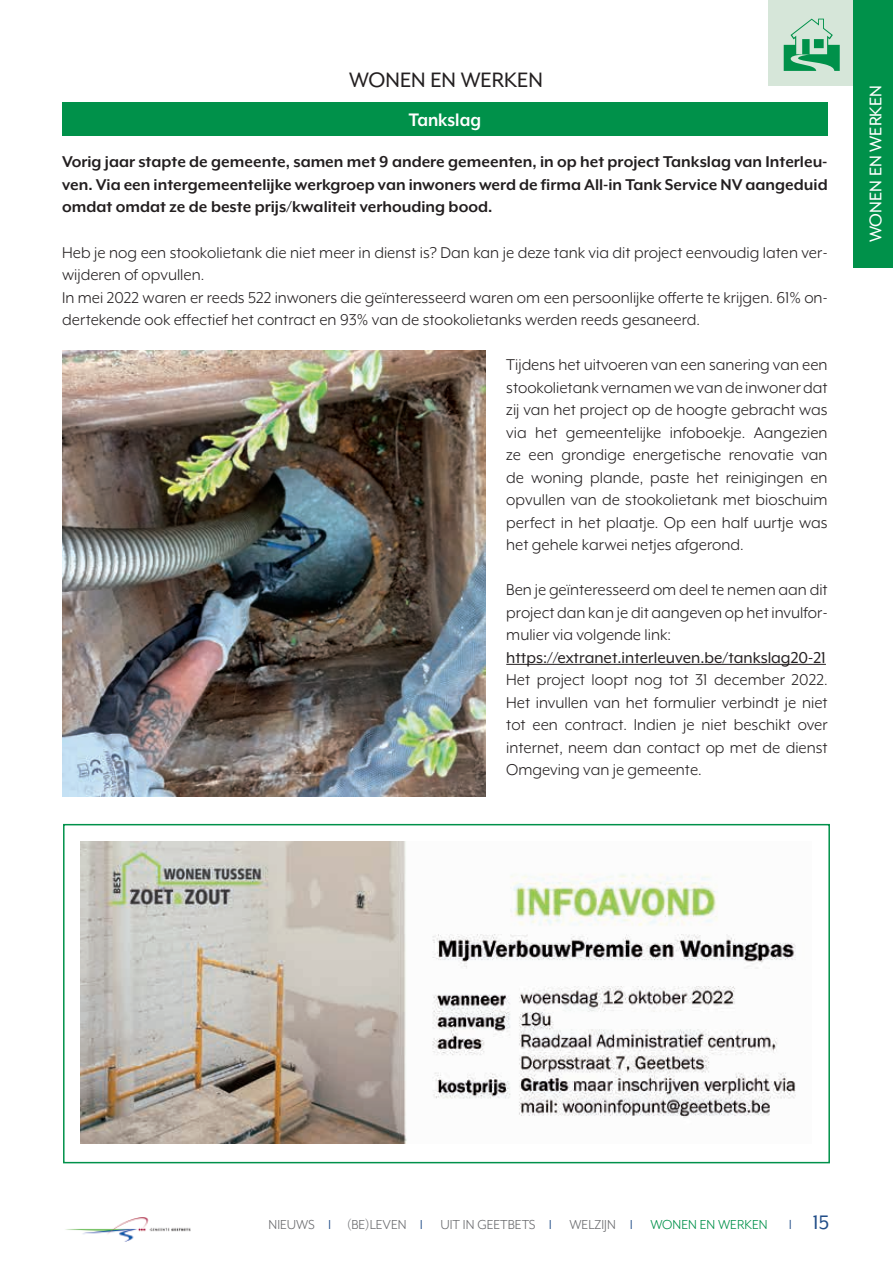
<style>
.page{position:relative;width:893px;height:1263px;background:#fff}
.page>*{position:absolute;margin:0;border:0;box-sizing:border-box;transform-origin:0 0}
.t1{font:24px "Mr Eaves XL Mod OT";color:#231f20}
.t2{font:22.5px "Mr Eaves XL Mod OT";color:#214d88}
.t3{font:700 20.85px "Mr Eaves XL Mod OT";color:#fff;scale:.91 1}
.t4{font:19.5px "Mr Eaves XL Mod OT";color:#fff}
.t5{font:18px/22.5px "Mr Eaves XL Mod OT";color:#231f20;text-align:justify}
.t6{font:700 18px/22.5px "Mr Eaves XL Mod OT";color:#231f20;text-align:justify}
.t7{font:18px "Mr Eaves XL Mod OT";color:#231f20}
.t8{font:15px "Mr Eaves XL Mod OT";color:#6c6d70}
.s1{color:#214d88}
.s2{color:#00914a}
</style>
<div class="page">
<div style="left:63px;top:824px;width:767px;height:339px;border:2px solid #00914a"></div>
<div style="left:62px;top:102px;width:766px;height:34px;background:#00914a"></div>
<div style="left:768px;top:0;width:91px;height:85px;background:#d6e6d9"></div>
<div style="left:854px;top:0;width:39px;height:268px;background:#00914a"></div>
<svg style="left:784px;top:19px;width:56px;height:52px"></svg>
<img style="left:65px;top:1217px;width:126px;height:25px">
<hr style="left:506px;top:664px;width:320px;height:1px;background:#231f20">
<img style="left:62px;top:350px;width:423px;height:446px">
<img style="left:80px;top:841px;width:716px;height:302px">
<h1 class="t1" style="left:349px;top:66px;width:195px">WONEN EN WERKEN</h1>
<p class="t3" style="left:409px;top:108px;width:81px">Tankslag</p>
<p class="t6" style="left:62px;top:151px;width:767px">Vorig jaar stapte de gemeente, samen met 9 andere gemeenten, in op het project Tankslag van Interleu&shy;ven. Via een intergemeentelijke werkgroep van inwoners werd de firma All-in Tank Service NV aangeduid omdat omdat ze de beste prijs/kwaliteit verhouding bood.</p>
<p class="t5" style="left:62px;top:241px;width:767px;text-align:left">Heb je nog een stookolietank die niet meer in dienst is? Dan kan je deze tank via dit project eenvoudig laten ver&shy;wijderen of opvullen.<br>In mei 2022 waren er reeds 522 inwoners die geïnteresseerd waren om een persoonlijke offerte te krijgen. 61% on&shy;dertekende ook effectief het contract en 93% van de stookolietanks werden reeds gesaneerd.</p>
<p class="t5" style="left:506px;top:353px;width:323px">Tijdens het uitvoeren van een sanering van een stookolietank vernamen we van de inwoner dat zij van het project op de hoogte gebracht was via het gemeentelijke infoboekje. Aangezien ze een grondige energetische renovatie van de woning plande, paste het reinigingen en opvullen van de stookolietank met bioschuim perfect in het plaatje. Op een half uurtje was het gehele karwei netjes afgerond.</p>
<p class="t5" style="left:506px;top:578px;width:323px">Ben je geïnteresseerd om deel te nemen aan dit project dan kan je dit aangeven op het invulfor&shy;mulier via volgende link:</p>
<p class="t7" style="left:506px;top:647px;width:321px">https://extranet.interleuven.be/tankslag20-21</p>
<p class="t5" style="left:506px;top:668px;width:323px">Het project loopt nog tot 31 december 2022.<br>Het invullen van het formulier verbindt je niet tot een contract. Indien je niet beschikt over internet, neem dan contact op met de dienst Omgeving van je gemeente.</p>
<p class="t4" style="left:865px;top:242px;width:159px;rotate:-90deg">WONEN EN WERKEN</p>
<p class="t8" style="left:269px;top:1217px;width:500px">NIEUWS <span class="s1">❘</span> (BE)LEVEN <span class="s1">❘</span> UIT IN GEETBETS <span class="s1">❘</span> WELZIJN <span class="s1">❘</span> <span class="s2">WONEN EN WERKEN</span></p>
<p class="t2" style="left:789px;top:1210px;width:41px">❘ 15</p>
</div>
